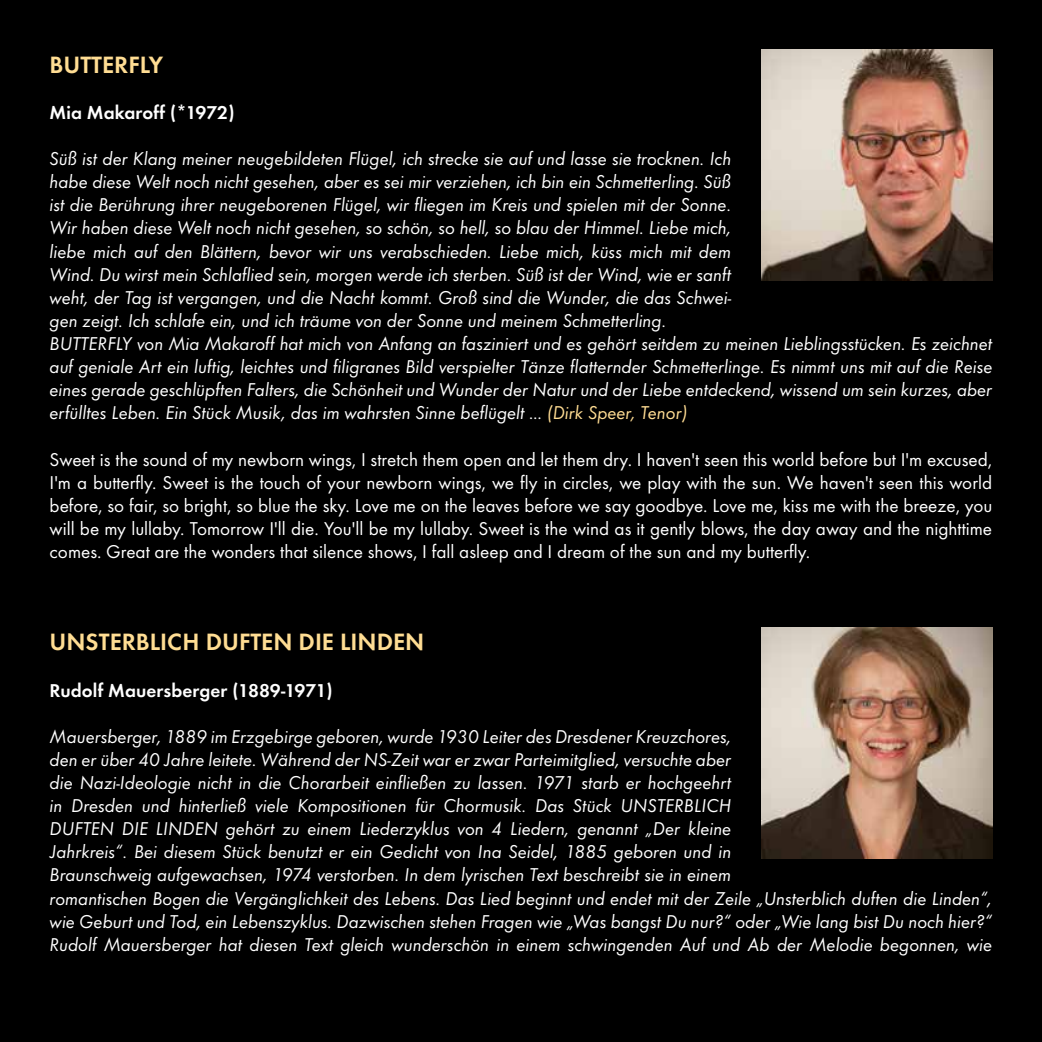
<style>
.page{position:relative;width:1042px;height:1042px;background:#000}
.page>*{position:absolute;margin:0;border:0;box-sizing:border-box;transform-origin:0 0}
.t1{font:600 24.5px "Futura T";color:#ffdd93}
.t2{font:italic 19.25px/23.1px "Futura T";color:#fff}
.t3{font:19.25px/23.1px "Futura T";color:#fff;text-align:justify}
.t4{font:600 19.25px "Futura T";letter-spacing:.005em;color:#fff}
.s1{color:#ffdd93}
</style>
<div class="page">
<img style="left:761px;top:50px;width:231px;height:231px">
<img style="left:761px;top:627px;width:231px;height:231px">
<p class="t1" style="left:50px;top:50px;width:115px">BUTTERFLY</p>
<p class="t4" style="left:50px;top:101px;width:187px">Mia Makaroff (*1972)</p>
<p class="t2" style="left:50px;top:147px;width:944px">Süß ist der Klang meiner neugebildeten Flügel, ich strecke sie auf und lasse sie trocknen. Ich<br>habe diese Welt noch nicht gesehen, aber es sei mir verziehen, ich bin ein Schmetterling. Süß<br>ist die Berührung ihrer neugeborenen Flügel, wir fliegen im Kreis und spielen mit der Sonne.<br>Wir haben diese Welt noch nicht gesehen, so schön, so hell, so blau der Himmel. Liebe mich,<br>liebe mich auf den Blättern, bevor wir uns verabschieden. Liebe mich, küss mich mit dem<br>Wind. Du wirst mein Schlaflied sein, morgen werde ich sterben. Süß ist der Wind, wie er sanft<br>weht, der Tag ist vergangen, und die Nacht kommt. Groß sind die Wunder, die das Schwei-<br>gen zeigt. Ich schlafe ein, und ich träume von der Sonne und meinem Schmetterling.<br>BUTTERFLY von Mia Makaroff hat mich von Anfang an fasziniert und es gehört seitdem zu meinen Lieblingsstücken. Es zeichnet auf geniale Art ein luftig, leichtes und filigranes Bild verspielter Tänze flatternder Schmetterlinge. Es nimmt uns mit auf die Reise eines gerade geschlüpften Falters, die Schönheit und Wunder der Natur und der Liebe entdeckend, wissend um sein kurzes, aber erfülltes Leben. Ein Stück Musik, das im wahrsten Sinne beflügelt … <span class="s1">(Dirk Speer, Tenor)</span></p>
<p class="t3" style="left:50px;top:447px;width:944px">Sweet is the sound of my newborn wings, I stretch them open and let them dry. I haven't seen this world before but I'm excused, I'm a butterfly. Sweet is the touch of your newborn wings, we fly in circles, we play with the sun. We haven't seen this world before, so fair, so bright, so blue the sky. Love me on the leaves before we say goodbye. Love me, kiss me with the breeze, you will be my lullaby. Tomorrow I'll die. You'll be my lullaby. Sweet is the wind as it gently blows, the day away and the nighttime comes. Great are the wonders that silence shows, I fall asleep and I dream of the sun and my butterfly.</p>
<p class="t1" style="left:50px;top:628px;width:376px">UNSTERBLICH DUFTEN DIE LINDEN</p>
<p class="t4" style="left:50px;top:679px;width:284px">Rudolf Mauersberger (1889-1971)</p>
<p class="t2" style="left:50px;top:725px;width:944px">Mauersberger, 1889 im Erzgebirge geboren, wurde 1930 Leiter des Dresdener Kreuzchores,<br>den er über 40 Jahre leitete. Während der NS-Zeit war er zwar Parteimitglied, versuchte aber<br>die Nazi-Ideologie nicht in die Chorarbeit einfließen zu lassen. 1971 starb er hochgeehrt<br>in Dresden und hinterließ viele Kompositionen für Chormusik. Das Stück UNSTERBLICH<br>DUFTEN DIE LINDEN gehört zu einem Liederzyklus von 4 Liedern, genannt „Der kleine<br>Jahrkreis“. Bei diesem Stück benutzt er ein Gedicht von Ina Seidel, 1885 geboren und in<br>Braunschweig aufgewachsen, 1974 verstorben. In dem lyrischen Text beschreibt sie in einem<br>romantischen Bogen die Vergänglichkeit des Lebens. Das Lied beginnt und endet mit der Zeile „Unsterblich duften die Linden“, wie Geburt und Tod, ein Lebenszyklus. Dazwischen stehen Fragen wie „Was bangst Du nur?“ oder „Wie lang bist Du noch hier?“ Rudolf Mauersberger hat diesen Text gleich wunderschön in einem schwingenden Auf und Ab der Melodie begonnen, wie</p>
</div>
